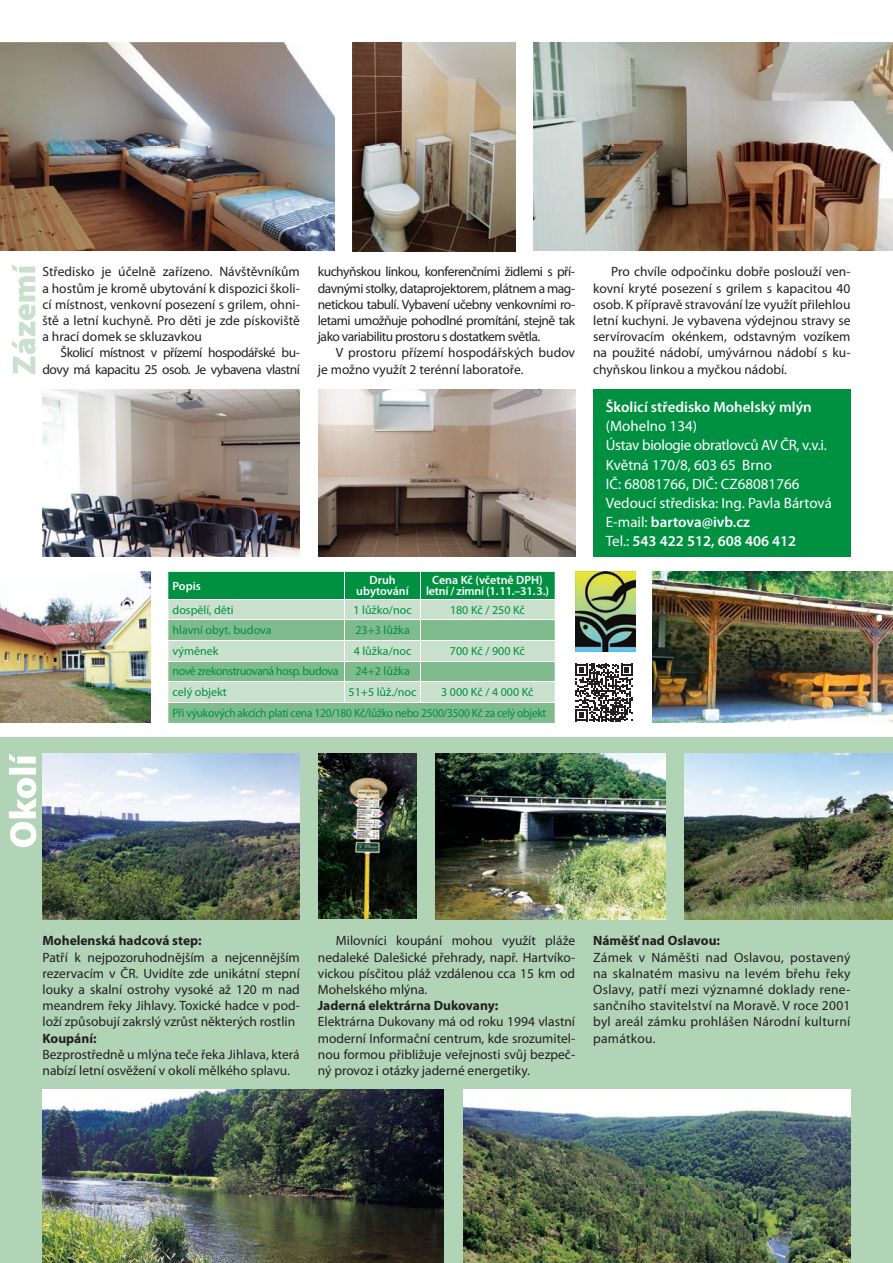
<style>
.page{position:relative;width:893px;height:1263px;background:#fff}
.page>*{position:absolute;margin:0;border:0;box-sizing:border-box;transform-origin:0 0}
.t1{font:15px/19.2px "Myriad Pro";color:#fff}
.t2{font:600 15px "Myriad Pro";color:#fff}
.t3{font:13.5px/16.2px "Myriad Pro";color:#231f20;text-align:justify}
.t4{font:13.5px/16.2px "Myriad Pro";letter-spacing:-.035em;color:#231f20;text-align:right}
.t5{font:700 13.5px "Myriad Pro";color:#231f20}
.t6{font:12px/20.7px "Myriad Pro";letter-spacing:-.005em;color:#009041}
.t7{font:600 12px/11.2px "Myriad Pro";letter-spacing:-.005em;color:#fff;text-align:center}
.t8{font:12px "Myriad Pro";letter-spacing:-.04em;color:#009041}
.s1{font-weight:600}
</style>
<div class="page">
<div style="left:0;top:738px;width:893px;height:525px;background:#b1d4b7"></div>
<svg style="left:9px;top:753px;width:27px;height:94px"></svg>
<svg style="left:12px;top:264px;width:24px;height:110px"></svg>
<img style="left:685px;top:753px;width:208px;height:167px">
<img style="left:436px;top:753px;width:229px;height:167px">
<div style="left:593px;top:389px;width:257px;height:168px;background:#009041"></div>
<img style="left:0;top:572px;width:150px;height:151px">
<img style="left:43px;top:753px;width:257px;height:167px">
<img style="left:463px;top:1090px;width:387px;height:173px">
<img style="left:43px;top:389px;width:257px;height:168px">
<img style="left:318px;top:389px;width:257px;height:168px">
<img style="left:534px;top:43px;width:359px;height:208px">
<img style="left:353px;top:43px;width:162px;height:208px">
<img style="left:318px;top:753px;width:99px;height:166px">
<img style="left:43px;top:1090px;width:400px;height:173px">
<img style="left:0;top:43px;width:335px;height:208px">
<svg style="left:168px;top:572px;width:387px;height:151px;background:#89c49c"></svg>
<hr style="left:168px;top:681px;width:177px;height:1px;background:#fff">
<hr style="left:345px;top:681px;width:75px;height:1px;background:#fff">
<hr style="left:420px;top:681px;width:135px;height:1px;background:#fff">
<hr style="left:168px;top:702px;width:177px;height:1px;background:#fff">
<hr style="left:345px;top:702px;width:75px;height:1px;background:#fff">
<hr style="left:420px;top:702px;width:135px;height:1px;background:#fff">
<img style="left:653px;top:572px;width:240px;height:151px">
<img style="left:575px;top:572px;width:61px;height:79px">
<svg style="left:575px;top:663px;width:58px;height:59px"></svg>
<svg style="left:575px;top:664px;width:58px;height:57px"></svg>
<p class="t3" style="left:43px;top:263px;width:259px">Středisko je účelně zařízeno. Návštěvníkům a hostům je kromě ubytování k dispozici školi&shy;cí místnost, venkovní posezení s grilem, ohni&shy;ště a letní kuchyně. Pro děti je zde pískoviště a hrací domek se skluzavkou</p>
<p class="t4" style="left:43px;top:344px;width:259px">Školicí místnost v přízemí hospodářské bu&shy;dovy má kapacitu 25 osob. Je vybavena vlastní</p>
<p class="t3" style="left:318px;top:263px;width:259px">kuchyňskou linkou, konferenčními židlemi s pří&shy;davnými stolky, dataprojektorem, plátnem a mag&shy;netickou tabulí. Vybavení učebny venkovními ro&shy;letami umožňuje pohodlné promítání, stejně tak jako variabilitu prostoru s dostatkem světla.</p>
<p class="t3" style="left:318px;top:344px;width:259px;text-indent:18px">V prostoru přízemí hospodářských budov je možno využít 2 terénní laboratoře.</p>
<p class="t7" style="left:173px;top:580px;width:30px">Popis</p>
<p class="t7" style="left:356px;top:574px;width:54px">Druh ubytování</p>
<p class="t7" style="left:426px;top:574px;width:124px">Cena Kč (včetně DPH) letní / zimní (1. 11.–31. 3.)</p>
<p class="t6" style="left:173px;top:599px;width:63px">dospělí, děti</p>
<p class="t6" style="left:353px;top:599px;width:60px">1 lůžko/noc</p>
<p class="t6" style="left:450px;top:599px;width:76px">180 Kč / 250 Kč</p>
<p class="t6" style="left:173px;top:620px;width:101px">hlavní obyt. budova</p>
<p class="t6" style="left:355px;top:620px;width:56px">23+3 lůžka</p>
<p class="t6" style="left:173px;top:640px;width:47px">výměnek</p>
<p class="t6" style="left:354px;top:640px;width:59px">4 lůžka/noc</p>
<p class="t6" style="left:450px;top:640px;width:76px">700 Kč / 900 Kč</p>
<p class="t8" style="left:173px;top:664px;width:167px">nově zrekonstruovaná hosp. budova</p>
<p class="t6" style="left:355px;top:661px;width:56px">24+2 lůžka</p>
<p class="t6" style="left:173px;top:681px;width:56px">celý objekt</p>
<p class="t6" style="left:349px;top:681px;width:69px">51+5 lůž./noc</p>
<p class="t6" style="left:173px;top:681px;width:375px;text-indent:269px">3 000 Kč / 4 000 Kč<br>Při výukových akcích platí cena 120/180 Kč/lůžko nebo 2500/3500 Kč za celý objekt</p>
<p class="t3" style="left:593px;top:263px;width:259px;text-indent:18px">Pro chvíle odpočinku dobře poslouží ven&shy;kovní kryté posezení s grilem s kapacitou 40 osob. K přípravě stravování lze využít přilehlou letní kuchyni. Je vybavena výdejnou stravy se servírovacím okénkem, odstavným vozíkem na použité nádobí, umývárnou nádobí s ku&shy;chyňskou linkou a myčkou nádobí.</p>
<p class="t2" style="left:606px;top:397px;width:207px">Školicí středisko Mohelský mlýn</p>
<p class="t1" style="left:606px;top:416px;width:228px">(Mohelno 134)<br>Ústav biologie obratlovců AV ČR, v.v.i.<br>Květná 170/8, 603 65 Brno<br>IČ: 68081766, DIČ: CZ68081766<br>Vedoucí střediska: Ing. Pavla Bártová<br>E-mail: <span class="s1">bartova@ivb.cz<br></span>Tel.: <span class="s1">543 422 512, 608 406 412</span></p>
<p class="t5" style="left:43px;top:932px;width:161px">Mohelenská hadcová step:</p>
<p class="t3" style="left:43px;top:949px;width:259px">Patří k nejpozoruhodnějším a nejcennějším rezervacím v ČR. Uvidíte zde unikátní stepní louky a skalní ostrohy vysoké až 120 m nad meandrem řeky Jihlavy. Toxické hadce v pod&shy;loží způsobují zakrslý vzrůst některých rostlin</p>
<p class="t5" style="left:43px;top:1029px;width:56px">Koupání:</p>
<p class="t3" style="left:43px;top:1046px;width:259px">Bezprostředně u mlýna teče řeka Jihlava, která nabízí letní osvěžení v okolí mělkého splavu.</p>
<p class="t3" style="left:318px;top:932px;width:259px;text-indent:18px">Milovníci koupání mohou využít pláže nedaleké Dalešické přehrady, např. Hartvíko&shy;vickou písčitou pláž vzdálenou cca 15 km od Mohelského mlýna.</p>
<p class="t5" style="left:318px;top:997px;width:182px">Jaderná elektrárna Dukovany:</p>
<p class="t3" style="left:318px;top:1013px;width:259px">Elektrárna Dukovany má od roku 1994 vlastní moderní Informační centrum, kde srozumitel&shy;nou formou přibližuje veřejnosti svůj bezpeč&shy;ný provoz i otázky jaderné energetiky.</p>
<p class="t5" style="left:593px;top:932px;width:128px">Náměšť nad Oslavou:</p>
<p class="t3" style="left:593px;top:949px;width:259px">Zámek v Náměšti nad Oslavou, postavený na skalnatém masivu na levém břehu řeky Oslavy, patří mezi významné doklady rene&shy;sančního stavitelství na Moravě. V roce 2001 byl areál zámku prohlášen Národní kulturní památkou.</p>
</div>
